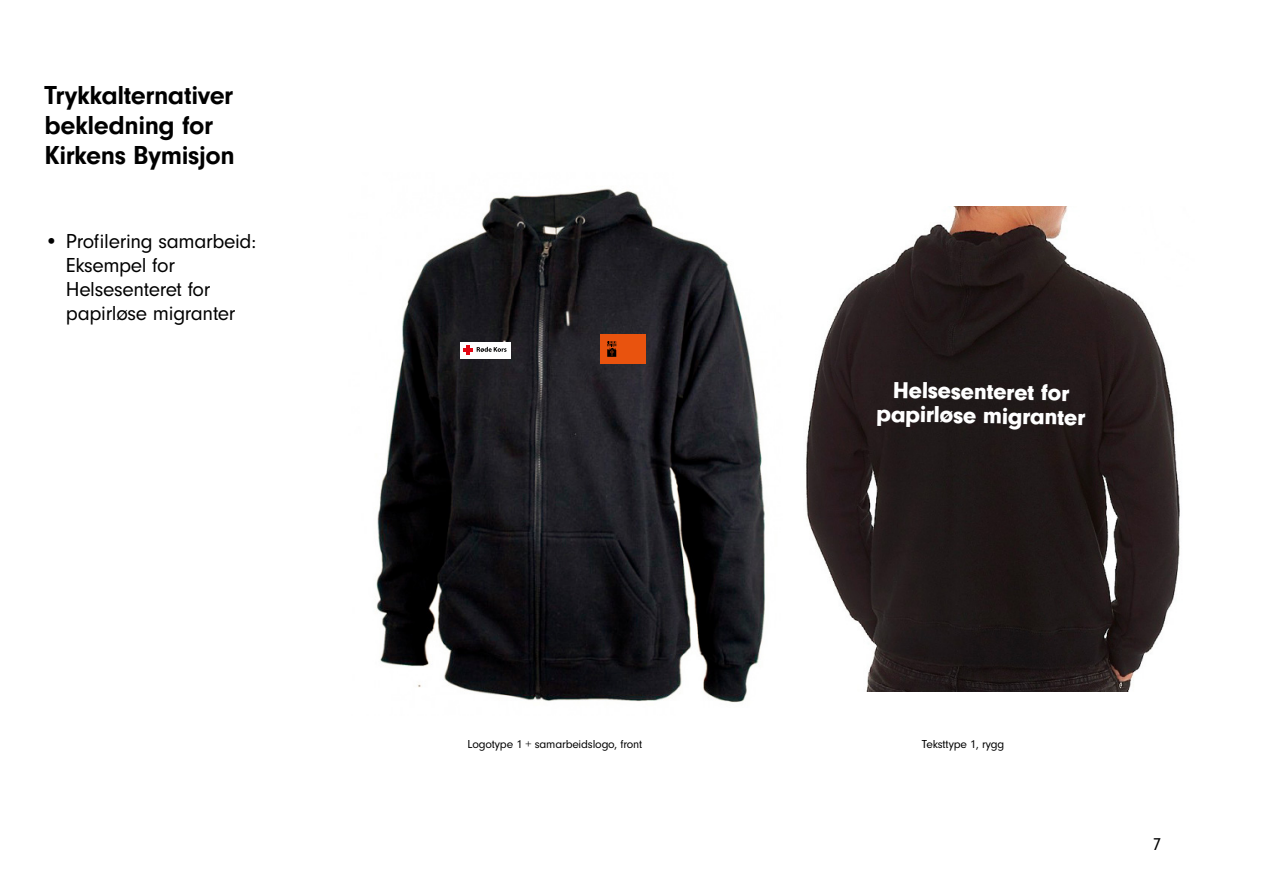
<style>
.page{position:relative;width:1263px;height:893px;background:#fff}
.page>*{position:absolute;margin:0;border:0;box-sizing:border-box;transform-origin:0 0}
.t1{font:700 27px/30px "Neuzeit Gro";letter-spacing:-.015em;color:#000}
.t2{font:900 24px/24px "Neuzeit Gro";color:#fff;text-align:center}
.t3{font:21px/24px "Neuzeit Gro";letter-spacing:-.015em;color:#000}
.t4{font:18px "Neuzeit Gro";color:#000}
.t5{font:12px "Neuzeit Gro";letter-spacing:-.015em;color:#000}
</style>
<div class="page">
<img style="left:376px;top:188px;width:389px;height:515px">
<img style="left:806px;top:207px;width:374px;height:484px">
<div style="left:460px;top:342px;width:50px;height:16px;background:#fff"></div>
<svg style="left:477px;top:347px;width:30px;height:5px"></svg>
<svg style="left:467px;top:345px;width:3px;height:10px"></svg>
<hr style="left:463px;top:348px;width:10px;height:4px;background:#e30613">
<div style="left:600px;top:334px;width:46px;height:30px;background:#e9530e"></div>
<svg style="left:607px;top:341px;width:9px;height:16px"></svg>
<p class="t1" style="left:45px;top:80px;width:192px">Trykkalternativer bekledning for<br>Kirkens Bymisjon</p>
<p class="t3" style="left:66px;top:229px;width:192px;text-indent:-21px">• Profilering samarbeid:<br>Eksempel for<br>Helsesenteret for papirløse migranter</p>
<p class="t2" style="left:877px;top:378px;width:211px;rotate:1deg">Helsesenteret for papirløse migranter</p>
<p class="t5" style="left:468px;top:737px;width:176px">Logotype 1 + samarbeidslogo, front</p>
<p class="t5" style="left:922px;top:737px;width:84px">Teksttype 1, rygg</p>
<p class="t4" style="left:1152px;top:835px;width:10px">7</p>
</div>
